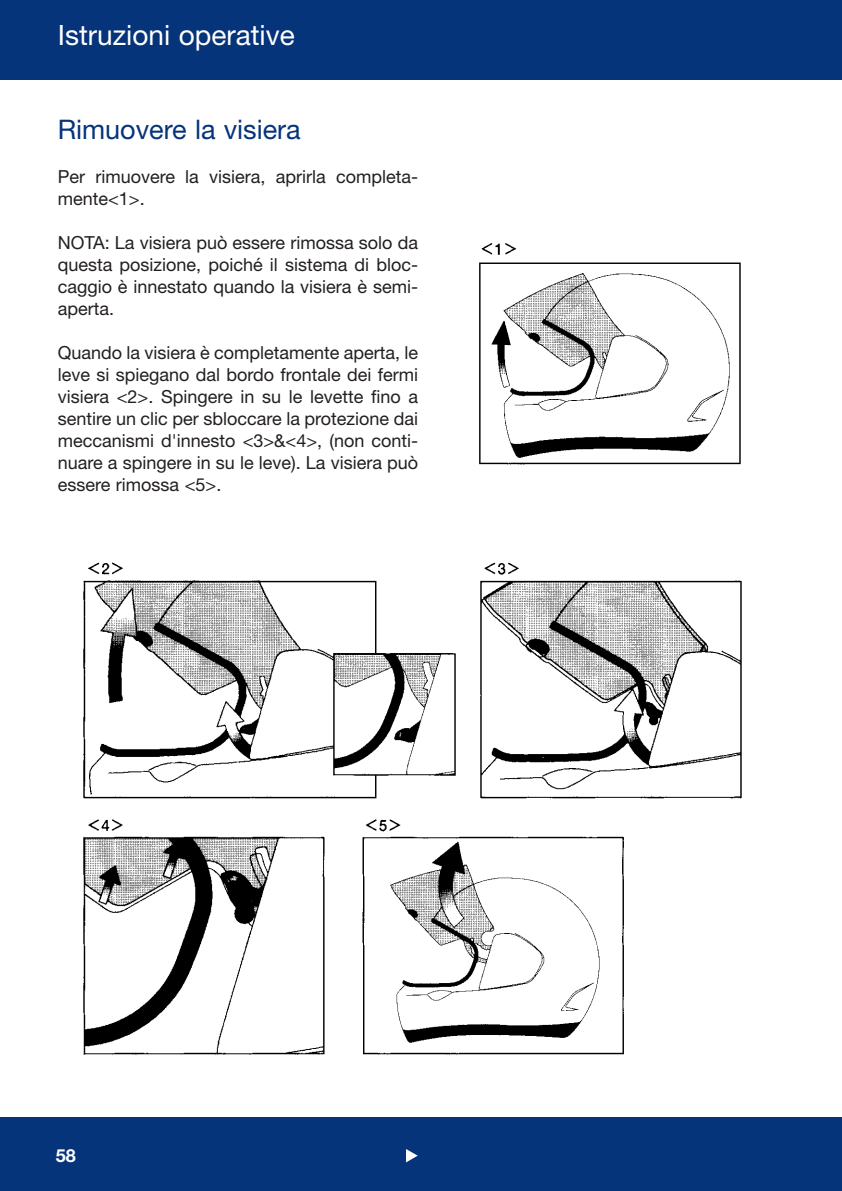
<style>
.page{position:relative;width:842px;height:1191px;background:#fff}
.page>*{position:absolute;margin:0;border:0;box-sizing:border-box;transform-origin:0 0}
.t1{font:28px "Helvetica Neue";color:#fff}
.t2{font:27px "Helvetica Neue";color:#05347a}
.t3{font:18px/22px "Helvetica Neue";color:#231f20;text-align:justify}
.t4{font:700 18px "Helvetica Neue";color:#fff}
</style>
<div class="page">
<div style="left:0;top:1px;width:841px;height:79px;background:#05347a"></div>
<div style="left:0;top:1117px;width:841px;height:74px;background:#05347a"></div>
<svg style="left:406px;top:1149px;width:12px;height:13px"></svg>
<img style="left:479px;top:243px;width:262px;height:222px">
<img style="left:83px;top:562px;width:659px;height:493px">
<h1 class="t1" style="left:58px;top:25px;width:239px">Istruzioni operative</h1>
<h2 class="t2" style="left:58px;top:119px;width:244px">Rimuovere la visiera</h2>
<p class="t3" style="left:58px;top:167px;width:362px">Per rimuovere la visiera, aprirla completa&shy;mente&lt;1&gt;.</p>
<p class="t3" style="left:58px;top:233px;width:362px">NOTA: La visiera può essere rimossa solo da questa posizione, poiché il sistema di bloc&shy;caggio è innestato quando la visiera è semi&shy;aperta.</p>
<p class="t3" style="left:58px;top:343px;width:362px">Quando la visiera è completamente aperta, le leve si spiegano dal bordo frontale dei fermi visiera &lt;2&gt;. Spingere in su le levette fino a sentire un clic per sbloccare la protezione dai meccanismi d'innesto &lt;3&gt;&amp;&lt;4&gt;, (non conti&shy;nuare a spingere in su le leve). La visiera può essere rimossa &lt;5&gt;.</p>
<p class="t4" style="left:56px;top:1148px;width:22px">58</p>
</div>
